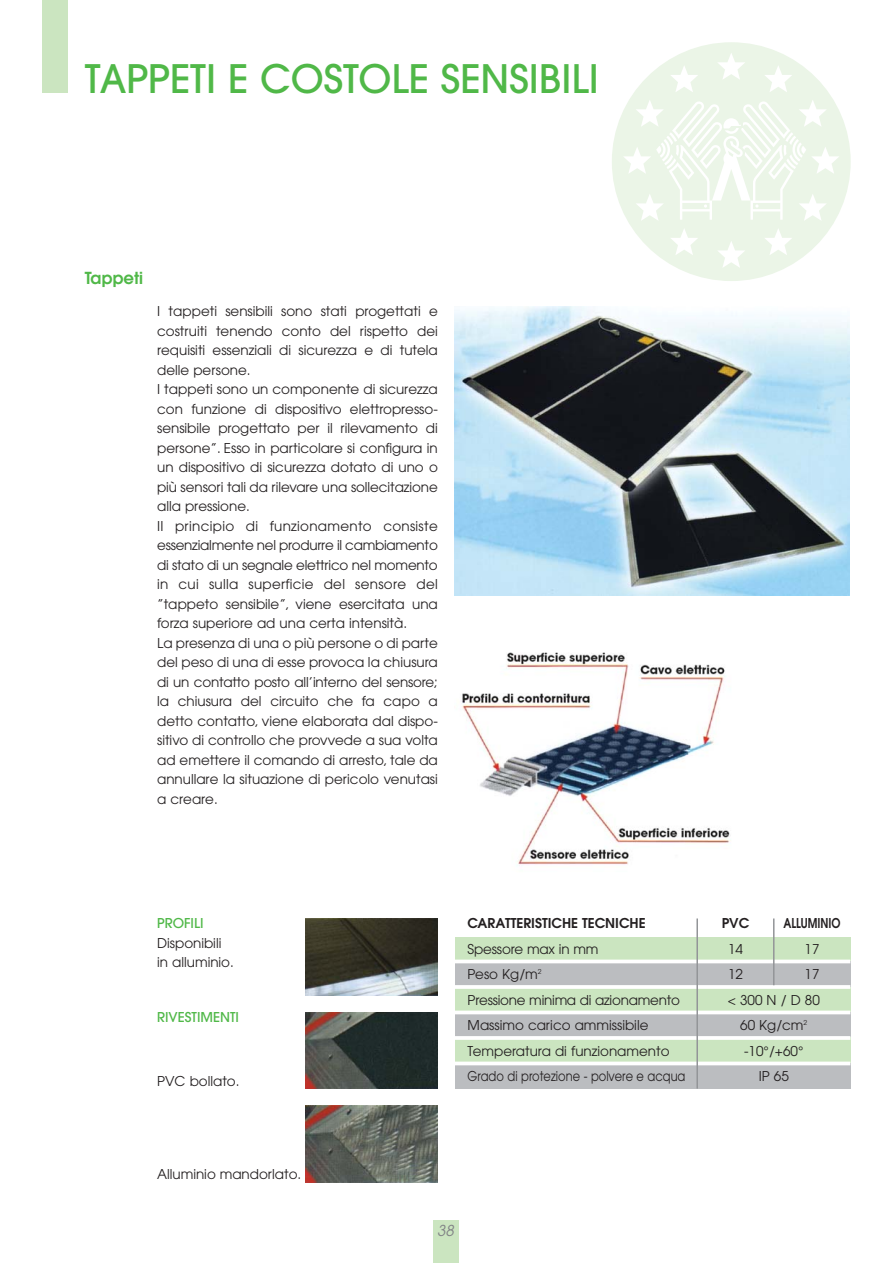
<style>
.page{position:relative;width:893px;height:1263px;background:#fff}
.page>*{position:absolute;margin:0;border:0;box-sizing:border-box;transform-origin:0 0}
.t1{font:500 39px "Avant Garde";color:#50b848}
.t2{font:600 16.5px "Avant Garde";color:#50b848}
.t3{font:italic 15px "Avant Garde";color:#808285}
.t4{font:13.5px/19.5px "Avant Garde";color:#231f20}
.t5{font:13.5px "Avant Garde";color:#231f20;scale:.85 1}
.t6{font:600 13.5px "Avant Garde";color:#231f20}
.t7{font:500 13.5px "Avant Garde";color:#50b848}
.t8{font:600 13.5px "Avant Garde";color:#231f20;scale:.8 1}
</style>
<div class="page">
<div style="left:433px;top:1220px;width:26px;height:43px;background:#cbe5c0"></div>
<div style="left:42px;top:0;width:26px;height:93px;background:#cbe5c0"></div>
<div style="left:612px;top:42px;width:239px;height:239px;background:#ebf5e7;border-radius:50%"></div>
<svg style="left:718px;top:53px;width:27px;height:26px"></svg>
<svg style="left:718px;top:241px;width:27px;height:27px"></svg>
<svg style="left:765px;top:66px;width:27px;height:26px"></svg>
<svg style="left:671px;top:229px;width:27px;height:26px"></svg>
<svg style="left:671px;top:66px;width:27px;height:26px"></svg>
<svg style="left:765px;top:229px;width:27px;height:26px"></svg>
<svg style="left:624px;top:100px;width:215px;height:121px"></svg>
<img style="left:306px;top:919px;width:132px;height:76px">
<img style="left:306px;top:1106px;width:132px;height:76px">
<img style="left:306px;top:1012px;width:132px;height:77px">
<img style="left:455px;top:306px;width:394px;height:289px">
<img style="left:462px;top:652px;width:269px;height:214px">
<div style="left:455px;top:938px;width:395px;height:23px;background:#cbe5c0"></div>
<div style="left:455px;top:987px;width:395px;height:25px;background:#cbe5c0"></div>
<div style="left:455px;top:961px;width:395px;height:26px;background:#bbbdc0"></div>
<div style="left:455px;top:1012px;width:395px;height:26px;background:#bbbdc0"></div>
<div style="left:455px;top:1038px;width:395px;height:25px;background:#cbe5c0"></div>
<div style="left:455px;top:1063px;width:395px;height:26px;background:#bbbdc0"></div>
<hr style="left:455px;top:960px;width:395px;height:3px;background:#fff">
<hr style="left:455px;top:985px;width:395px;height:4px;background:#fff">
<hr style="left:455px;top:1011px;width:395px;height:3px;background:#fff">
<hr style="left:455px;top:1036px;width:395px;height:4px;background:#fff">
<hr style="left:455px;top:1062px;width:395px;height:3px;background:#fff">
<hr style="left:696px;top:919px;width:2px;height:170px;background:#939598">
<hr style="left:773px;top:919px;width:1px;height:66px;background:#939598">
<h1 class="t1" style="left:85px;top:64px;width:515px">TAPPETI E COSTOLE SENSIBILI</h1>
<p class="t2" style="left:85px;top:272px;width:60px">Tappeti</p>
<p class="t4" style="left:157px;top:303px;width:282px">I tappeti sensibili sono stati progettati e costruiti tenendo conto del rispetto dei requisiti essenziali di sicurezza e di tutela delle persone.<br>I tappeti sono un componente di sicurezza con funzione di dispositivo elettropresso&shy;sensibile progettato per il rilevamento di persone”. Esso in particolare si configura in un dispositivo di sicurezza dotato di uno o più sensori tali da rilevare una sollecitazione alla pressione.<br>II principio di funzionamento consiste essenzialmente nel produrre il cambiamento di stato di un segnale elettrico nel momento in cui sulla superficie del sensore del ”tappeto sensibile”, viene esercitata una forza superiore ad una certa intensità.<br>La presenza di una o più persone o di parte del peso di una di esse provoca la chiusura di un contatto posto all’interno del sensore; la chiusura del circuito che fa capo a detto contatto, viene elaborata dal dispo&shy;sitivo di controllo che provvede a sua volta ad emettere il comando di arresto, tale da annullare la situazione di pericolo venutasi a creare.</p>
<p class="t7" style="left:157px;top:918px;width:48px">PROFILI</p>
<p class="t4" style="left:157px;top:935px;width:78px">Disponibili in alluminio.</p>
<p class="t7" style="left:157px;top:1012px;width:83px">RIVESTIMENTI</p>
<p class="t4" style="left:157px;top:1072px;width:84px">PVC bollato.</p>
<p class="t4" style="left:157px;top:1166px;width:146px">Alluminio mandorlato.</p>
<p class="t6" style="left:468px;top:919px;width:180px">CARATTERISTICHE TECNICHE</p>
<p class="t6" style="left:722px;top:919px;width:29px">PVC</p>
<p class="t8" style="left:783px;top:919px;width:73px">ALLUMINIO</p>
<p class="t4" style="left:468px;top:941px;width:132px">Spessore max in mm</p>
<p class="t4" style="left:728px;top:941px;width:16px">14</p>
<p class="t4" style="left:804px;top:941px;width:16px">17</p>
<p class="t4" style="left:468px;top:966px;width:76px">Peso Kg/m<sup>2</sup></p>
<p class="t4" style="left:728px;top:966px;width:16px">12</p>
<p class="t4" style="left:804px;top:966px;width:16px">17</p>
<p class="t4" style="left:468px;top:992px;width:214px">Pressione minima di azionamento</p>
<p class="t4" style="left:728px;top:992px;width:94px">&lt; 300 N / D 80</p>
<p class="t4" style="left:468px;top:1017px;width:182px">Massimo carico ammissibile</p>
<p class="t4" style="left:740px;top:1017px;width:69px">60 Kg/cm<sup>2</sup></p>
<p class="t4" style="left:468px;top:1043px;width:203px">Temperatura di funzionamento</p>
<p class="t4" style="left:744px;top:1043px;width:61px">-10°/+60°</p>
<p class="t5" style="left:468px;top:1072px;width:258px">Grado di protezione - polvere e acqua</p>
<p class="t4" style="left:759px;top:1068px;width:32px">IP 65</p>
<p class="t3" style="left:437px;top:1225px;width:21px">38</p>
</div>
